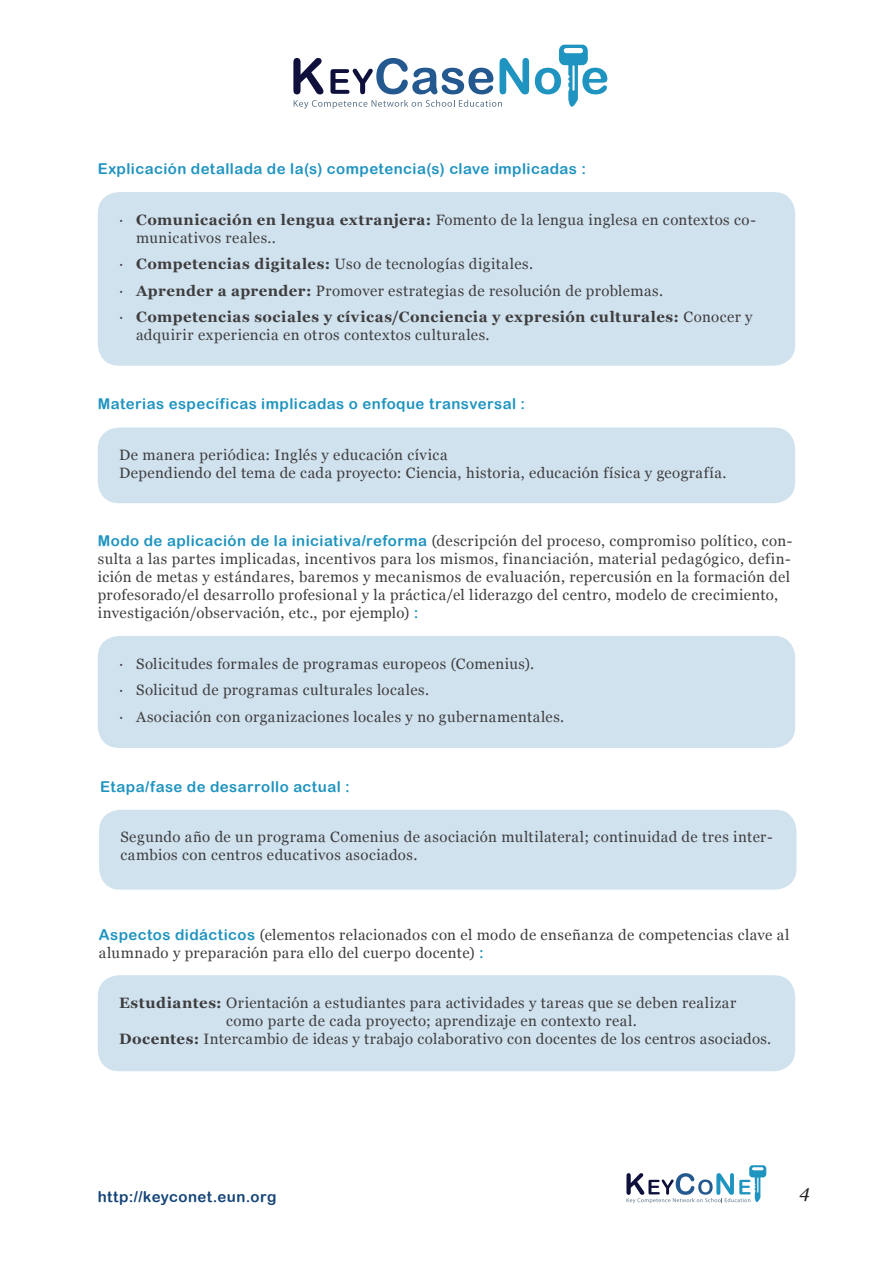
<style>
.page{position:relative;width:893px;height:1263px;background:#fff}
.page>*{position:absolute;margin:0;border:0;box-sizing:border-box;transform-origin:0 0}
.t1{font:italic 18px "Georgia";color:#231f20}
.courant{font:15px/18px "Georgia";letter-spacing:.03em;color:#3e3e3f}
.courant-2{font:15px "Arial Rounded MT Bold";letter-spacing:.03em;color:#2094c0}
.t2{font:700 15px/18px "Georgia";letter-spacing:.035em;color:#3e3e3f}
.t3{font:15px "Arial Rounded MT Bold";letter-spacing:.03em;color:#144477}
.s1{font-weight:700}
.s2{font-weight:400}
.s3{font-family:"Arial Rounded MT Bold";color:#2094c0}
</style>
<div class="page">
<svg style="left:626px;top:1165px;width:140px;height:38px"></svg>
<svg style="left:293px;top:58px;width:30px;height:36px"></svg>
<svg style="left:294px;top:100px;width:208px;height:9px"></svg>
<svg style="left:330px;top:58px;width:163px;height:36px"></svg>
<svg style="left:500px;top:58px;width:29px;height:36px"></svg>
<svg style="left:535px;top:45px;width:72px;height:62px"></svg>
<div style="left:98px;top:192px;width:697px;height:174px;background:#d1e2ef;border-radius:21px"></div>
<div style="left:98px;top:427px;width:697px;height:76px;background:#d1e2ef;border-radius:21px"></div>
<div style="left:98px;top:636px;width:697px;height:112px;background:#d1e2ef;border-radius:21px"></div>
<div style="left:99px;top:810px;width:697px;height:80px;background:#d1e2ef;border-radius:21px"></div>
<div style="left:98px;top:975px;width:697px;height:96px;background:#d1e2ef;border-radius:21px"></div>
<p class="courant-2" style="left:98px;top:160px;width:490px">Explicación detallada de la(s) competencia(s) clave implicadas :</p>
<p class="courant" style="left:136px;top:211px;width:621px;text-indent:-17px">∙ <span class="s1">Comunicación en lengua extranjera:</span> Fomento de la lengua inglesa en contextos co&shy;municativos reales..</p>
<p class="courant" style="left:119px;top:255px;width:416px">∙ <span class="s1">Competencias digitales:</span> Uso de tecnologías digitales.</p>
<p class="courant" style="left:119px;top:282px;width:545px">∙ <span class="s1">Aprender a aprender:</span> Promover estrategias de resolución de problemas.</p>
<p class="t2" style="left:136px;top:308px;width:618px;text-indent:-17px"><span class="s2">∙</span> Competencias sociales y cívicas/Conciencia y expresión culturales: <span class="s2">Conocer y adquirir experiencia en otros contextos culturales.</span></p>
<p class="courant-2" style="left:98px;top:395px;width:429px">Materias específicas implicadas o enfoque transversal :</p>
<p class="courant" style="left:119px;top:446px;width:330px">De manera periódica: Inglés y educación cívica</p>
<p class="courant" style="left:119px;top:464px;width:609px">Dependiendo del tema de cada proyecto: Ciencia, historia, educación física y geografía.</p>
<p class="courant" style="left:98px;top:532px;width:696px"><span class="s3">Modo de aplicación de la iniciativa/reforma</span> (descripción del proceso, compromiso político, con&shy;sulta a las partes implicadas, incentivos para los mismos, financiación, material pedagógico, defin&shy;ición de metas y estándares, baremos y mecanismos de evaluación, repercusión en la formación del profesorado/el desarrollo profesional y la práctica/el liderazgo del centro, modelo de crecimiento, investigación/observación, etc., por ejemplo) <span class="s3">:</span></p>
<p class="courant" style="left:119px;top:655px;width:417px">∙ Solicitudes formales de programas europeos (Comenius).</p>
<p class="courant" style="left:119px;top:681px;width:312px">∙ Solicitud de programas culturales locales.</p>
<p class="courant" style="left:119px;top:708px;width:447px">∙ Asociación con organizaciones locales y no gubernamentales.</p>
<p class="courant-2" style="left:100px;top:777px;width:251px">Etapa/fase de desarrollo actual :</p>
<p class="courant" style="left:120px;top:828px;width:654px">Segundo año de un programa Comenius de asociación multilateral; continuidad de tres inter&shy;cambios con centros educativos asociados.</p>
<p class="courant" style="left:99px;top:926px;width:692px"><span class="s3">Aspectos didácticos</span> (elementos relacionados con el modo de enseñanza de competencias clave al alumnado y preparación para ello del cuerpo docente) <span class="s3">:</span></p>
<p class="courant" style="left:119px;top:994px;width:619px;text-align:center"><span class="s1">Estudiantes:</span> Orientación a estudiantes para actividades y tareas que se deben realizar como parte de cada proyecto; aprendizaje en contexto real.</p>
<p class="courant" style="left:119px;top:1030px;width:654px"><span class="s1">Docentes:</span> Intercambio de ideas y trabajo colaborativo con docentes de los centros asociados.</p>
<p class="t3" style="left:98px;top:1188px;width:180px">http://keyconet.eun.org</p>
<p class="t1" style="left:799px;top:1180px;width:12px">4</p>
</div>
